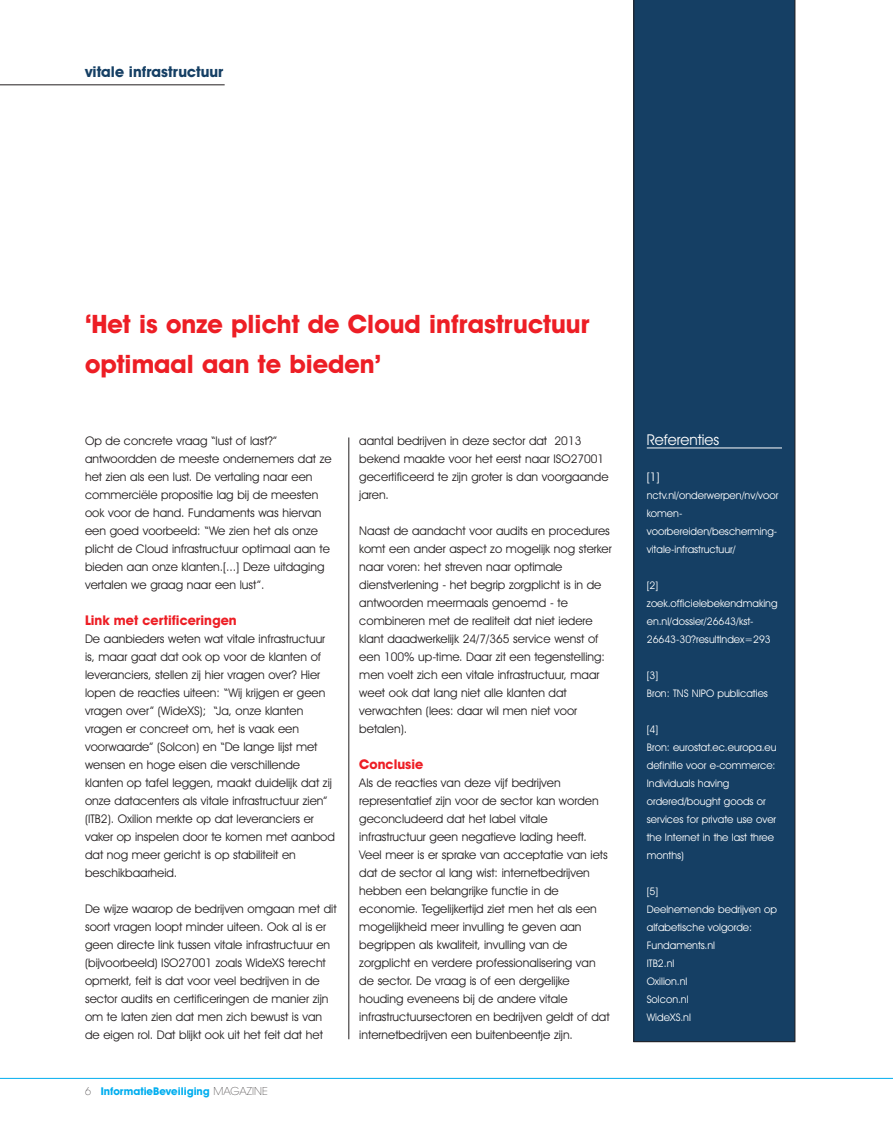
<style>
.page{position:relative;width:893px;height:1127px;background:#fff}
.page>*{position:absolute;margin:0;border:0;box-sizing:border-box;transform-origin:0 0}
.t1{font:700 25.5px/40.5px "Avant Garde IT Cby BT";color:#ed1e25}
.t2{font:700 15px "Avant Garde IT Cby BT";color:#153f64}
.t3{font:15px "Avant Garde IT Cby BT";color:#fff}
.t4{font:700 13.5px "Avant Garde IT Cby BT";color:#ed1e25}
.t5{font:12px/18px "Avant Garde IT Cby BT";color:#231f20}
.t6{font:12px "Avant Garde IT Cby BT";color:#fff}
.t7{font:700 10.8px "Avant Garde IT Cby BT";color:#00aeef}
.t8{font:10.5px/18px "Avant Garde IT Cby BT";color:#fff}
.s1{font-family:"Avant Garde";font-weight:200;color:#231f20}
</style>
<div class="page">
<div style="left:634px;top:0;width:161px;height:1042px;background:#153f64"></div>
<hr style="left:0;top:1078px;width:893px;height:1px;background:#00aeef">
<hr style="left:0;top:85px;width:225px;height:1px;background:#231f20">
<hr style="left:349px;top:437px;width:1px;height:602px;background:#231f20">
<p class="t2" style="left:85px;top:66px;width:140px">vitale infrastructuur</p>
<h1 class="t1" style="left:85px;top:306px;width:506px">‘Het is onze plicht de Cloud infrastructuur optimaal aan te bieden’</h1>
<p class="t5" style="left:85px;top:433px;width:248px">Op de concrete vraag “lust of last?” antwoordden de meeste ondernemers dat ze het zien als een lust. De vertaling naar een commerciële propositie lag bij de meesten ook voor de hand. Fundaments was hiervan een goed voorbeeld: “We zien het als onze plicht de Cloud infrastructuur optimaal aan te bieden aan onze klanten.[...] Deze uitdaging vertalen we graag naar een lust”.</p>
<p class="t4" style="left:85px;top:615px;width:153px">Link met certificeringen</p>
<p class="t5" style="left:85px;top:631px;width:251px">De aanbieders weten wat vitale infrastructuur is, maar gaat dat ook op voor de klanten of leveranciers, stellen zij hier vragen over? Hier lopen de reacties uiteen: “Wij krijgen er geen vragen over” (WideXS); “Ja, onze klanten vragen er concreet om, het is vaak een voorwaarde” (Solcon) en “De lange lijst met wensen en hoge eisen die verschillende klanten op tafel leggen, maakt duidelijk dat zij onze datacenters als vitale infrastructuur zien” (ITB2). Oxilion merkte op dat leveranciers er vaker op inspelen door te komen met aanbod dat nog meer gericht is op stabiliteit en beschikbaarheid.</p>
<p class="t5" style="left:85px;top:901px;width:253px">De wijze waarop de bedrijven omgaan met dit soort vragen loopt minder uiteen. Ook al is er geen directe link tussen vitale infrastructuur en (bijvoorbeeld) ISO27001 zoals WideXS terecht opmerkt, feit is dat voor veel bedrijven in de sector audits en certificeringen de manier zijn om te laten zien dat men zich bewust is van de eigen rol. Dat blijkt ook uit het feit dat het</p>
<p class="t7" style="left:85px;top:1087px;width:184px"><span class="s1">6</span> InformatieBeveiliging <span class="s1">MAGAZINE</span></p>
<p class="t5" style="left:359px;top:433px;width:251px">aantal bedrijven in deze sector dat 2013 bekend maakte voor het eerst naar ISO27001 gecertificeerd te zijn groter is dan voorgaande jaren.</p>
<p class="t5" style="left:359px;top:523px;width:254px">Naast de aandacht voor audits en procedures komt een ander aspect zo mogelijk nog sterker naar voren: het streven naar optimale dienstverlening - het begrip zorgplicht is in de antwoorden meermaals genoemd - te combineren met de realiteit dat niet iedere klant daadwerkelijk 24/7/365 service wenst of een 100% up-time. Daar zit een tegenstelling: men voelt zich een vitale infrastructuur, maar weet ook dat lang niet alle klanten dat verwachten (lees: daar wil men niet voor betalen).</p>
<p class="t4" style="left:359px;top:759px;width:66px">Conclusie</p>
<p class="t5" style="left:359px;top:775px;width:252px">Als de reacties van deze vijf bedrijven representatief zijn voor de sector kan worden geconcludeerd dat het label vitale infrastructuur geen negatieve lading heeft.<br>Veel meer is er sprake van acceptatie van iets dat de sector al lang wist: internetbedrijven hebben een belangrijke functie in de economie. Tegelijkertijd ziet men het als een mogelijkheid meer invulling te geven aan begrippen als kwaliteit, invulling van de zorgplicht en verdere professionalisering van de sector. De vraag is of een dergelijke houding eveneens bij de andere vitale infrastructuursectoren en bedrijven geldt of dat internetbedrijven een buitenbeentje zijn.</p>
<p class="t3" style="left:647px;top:434px;width:74px">Referenties</p>
<p class="t6" style="left:647px;top:472px;width:14px">[1]</p>
<p class="t8" style="left:647px;top:488px;width:133px">nctv.nl/onderwerpen/nv/voor komen&shy;voorbereiden/bescherming&shy;vitale-infrastructuur/</p>
<p class="t8" style="left:647px;top:578px;width:132px">[2] zoek.officielebekendmaking en.nl/dossier/26643/kst-<br>26643-30?resultIndex=293</p>
<p class="t8" style="left:647px;top:668px;width:123px">[3]<br>Bron: TNS NIPO publicaties</p>
<p class="t8" style="left:647px;top:722px;width:131px">[4]<br>Bron: eurostat.ec.europa.eu definitie voor e-commerce:<br>Individuals having ordered/bought goods or services for private use over the Internet in the last three months)</p>
<p class="t8" style="left:647px;top:884px;width:132px">[5]<br>Deelnemende bedrijven op alfabetische volgorde:<br>Fundaments.nl<br>ITB2.nl<br>Oxilion.nl<br>Solcon.nl<br>WideXS.nl</p>
</div>
